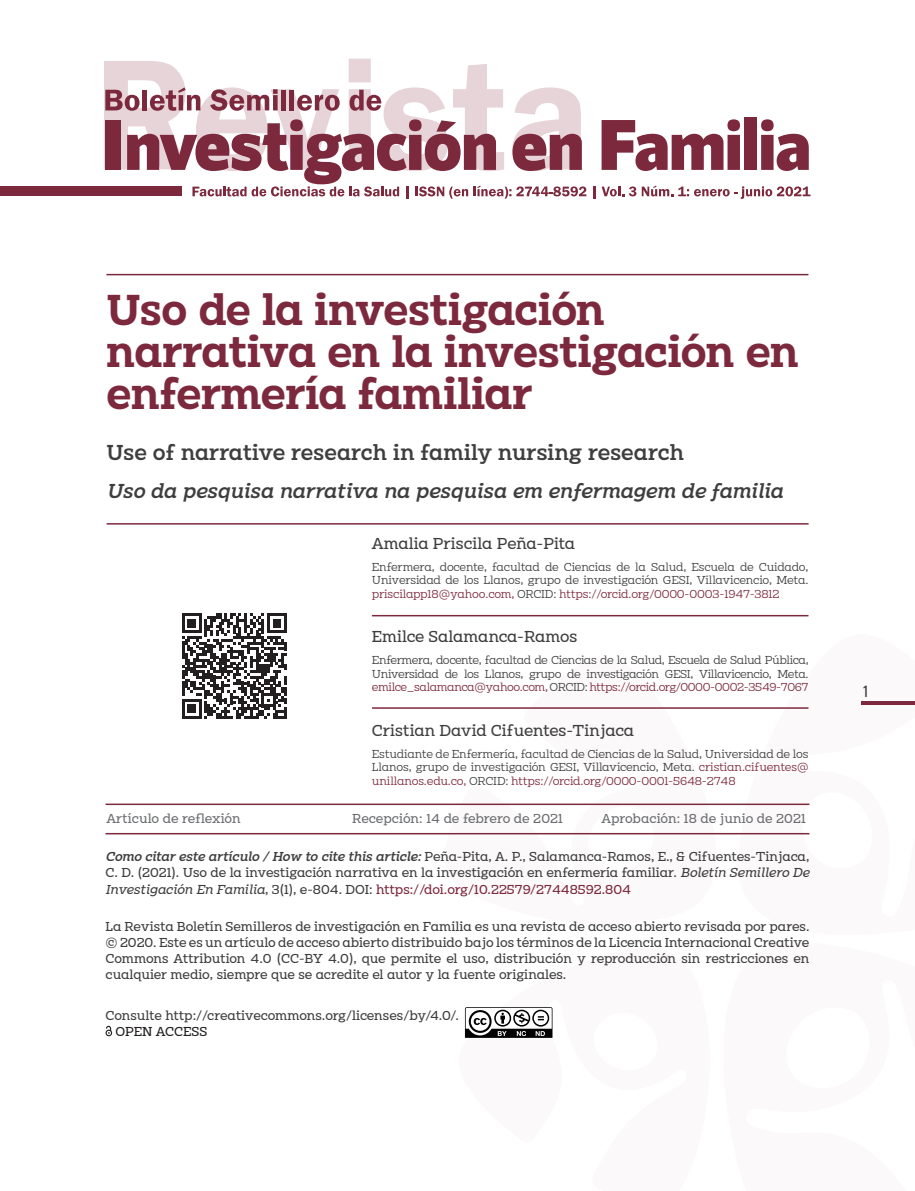
<style>
.page{position:relative;width:915px;height:1191px;background:#fff}
.page>*{position:absolute;margin:0;border:0;box-sizing:border-box;transform-origin:0 0}
.Título_español{font:600 45px/42px "Clab";letter-spacing:-.01em;color:#7d293d}
.Titulo_en_Ingles{font:500 22.5px "Clab";letter-spacing:.005em;color:#3e3e3f}
.Titulo_en_portugues{font:italic 500 21px "Clab";letter-spacing:-.015em;color:#3e3e3f}
.Autor{font:16.5px "Clab";color:#3e3e3f}
.t1{font:500 condensed 16.5px "Univers";color:#3e3e3f}
.Licencia{font:13.5px/16.2px "Clab";letter-spacing:-.02em;color:#3e3e3f;text-align:justify}
.To_reference{font:13.5px/16.5px "Clab";color:#3e3e3f;text-align:justify}
.Fechas{font:13.5px "Clab";letter-spacing:-.015em;color:#6c6d70}
.Licencia-2{font:13.5px "Clab";color:#231f20}
.Autor_descrip{font:300 12px/13.5px "Clab";letter-spacing:-.03em;color:#3e3e3f;text-align:justify}
.s1{color:#7d293d}
.s2{font-weight:500;font-style:italic}
.s3{font-style:italic}
</style>
<div class="page">
<svg style="left:737px;top:701px;width:177px;height:134px"></svg>
<svg style="left:444px;top:805px;width:272px;height:30px"></svg>
<hr style="left:861px;top:702px;width:53px;height:3px;background:#7d293d">
<hr style="left:106px;top:274px;width:702px;height:1px;background:#7d293d">
<hr style="left:107px;top:523px;width:701px;height:1px;background:#7d293d">
<hr style="left:372px;top:615px;width:436px;height:1px;background:#7d293d">
<hr style="left:372px;top:707px;width:436px;height:2px;background:#7d293d">
<hr style="left:105px;top:803px;width:704px;height:2px;background:#7d293d">
<hr style="left:105px;top:833px;width:704px;height:1px;background:#7d293d">
<div style="left:105px;top:1029px;width:7px;height:7px;border:1px solid #231f20;border-radius:50%"></div>
<svg style="left:105px;top:1025px;width:7px;height:8px"></svg>
<svg style="left:182px;top:613px;width:105px;height:105px"></svg>
<svg style="left:465px;top:1007px;width:87px;height:30px"></svg>
<div style="left:0;top:187px;width:181px;height:9px;background:#7d293d"></div>
<svg style="left:601px;top:119px;width:138px;height:52px"></svg>
<div style="left:744px;top:117px;width:12px;height:53px;background:#7d293d"></div>
<svg style="left:761px;top:119px;width:47px;height:52px"></svg>
<svg style="left:104px;top:59px;width:482px;height:140px"></svg>
<svg style="left:593px;top:187px;width:2px;height:12px"></svg>
<svg style="left:601px;top:186px;width:209px;height:13px"></svg>
<p class="Título_español" style="left:107px;top:287px;width:693px">Uso de la investigación narrativa en la investigación en enfermería familiar</p>
<p class="Titulo_en_Ingles" style="left:107px;top:439px;width:578px">Use of narrative research in family nursing research</p>
<p class="Titulo_en_portugues" style="left:107px;top:479px;width:678px">Uso da pesquisa narrativa na pesquisa em enfermagem de familia</p>
<p class="Autor" style="left:372px;top:534px;width:205px">Amalia Priscila Peña-Pita</p>
<p class="Autor_descrip" style="left:372px;top:560px;width:438px">Enfermera, docente, facultad de Ciencias de la Salud, Escuela de Cuidado, Universidad de los Llanos, grupo de investigación GESI, Villavicencio, Meta. <span class="s1">priscilapp18@yahoo.com,</span> ORCID: <span class="s1">https://orcid.org/0000-0003-1947-3812</span></p>
<p class="Autor" style="left:372px;top:627px;width:207px">Emilce Salamanca-Ramos</p>
<p class="Autor_descrip" style="left:372px;top:653px;width:438px">Enfermera, docente, facultad de Ciencias de la Salud, Escuela de Salud Pública, Universidad de los Llanos, grupo de investigación GESI, Villavicencio, Meta. <span class="s1">emilce_salamanca@yahoo.com,</span> ORCID: <span class="s1">https://orcid.org/0000-0002-3549-7067</span></p>
<p class="Autor" style="left:372px;top:720px;width:264px">Cristian David Cifuentes-Tinjaca</p>
<p class="Autor_descrip" style="left:372px;top:747px;width:438px">Estudiante de Enfermería, facultad de Ciencias de la Salud, Universidad de los Llanos, grupo de investigación GESI, Villavicencio, Meta. <span class="s1">cristian.cifuentes@ unillanos.edu.co,</span> ORCID: <span class="s1">https://orcid.org/0000-0001-5648-2748</span></p>
<p class="Fechas" style="left:106px;top:810px;width:136px">Artículo de reflexión</p>
<p class="Fechas" style="left:352px;top:810px;width:212px">Recepción: 14 de febrero de 2021</p>
<p class="Fechas" style="left:601px;top:810px;width:206px">Aprobación: 18 de junio de 2021</p>
<p class="To_reference" style="left:105px;top:847px;width:705px"><span class="s2">Como citar este artículo / How to cite this article:</span> Peña-Pita, A. P., Salamanca-Ramos, E., &amp; Cifuentes-Tinjaca, C. D. (2021). Uso de la investigación narrativa en la investigación en enfermería familiar. <span class="s3">Boletín Semillero De Investigación En Familia</span>, 3(1), e-804. DOI: <span class="s1">https://doi.org/10.22579/27448592.804</span></p>
<p class="Licencia" style="left:105px;top:917px;width:705px">La Revista Boletín Semilleros de investigación en Familia es una revista de acceso abierto revisada por pares. © 2020. Este es un artículo de acceso abierto distribuido bajo los términos de la Licencia Internacional Creative Commons Attribution 4.0 (CC-BY 4.0), que permite el uso, distribución y reproducción sin restricciones en cualquier medio, siempre que se acredite el autor y la fuente originales.</p>
<p class="Licencia" style="left:105px;top:1007px;width:354px">Consulte http://creativecommons.org/licenses/by/4.0/.</p>
<p class="Licencia-2" style="left:115px;top:1023px;width:93px">OPEN ACCESS</p>
<h3 class="t1" style="left:861px;top:681px;width:9px">1</h3>
</div>
